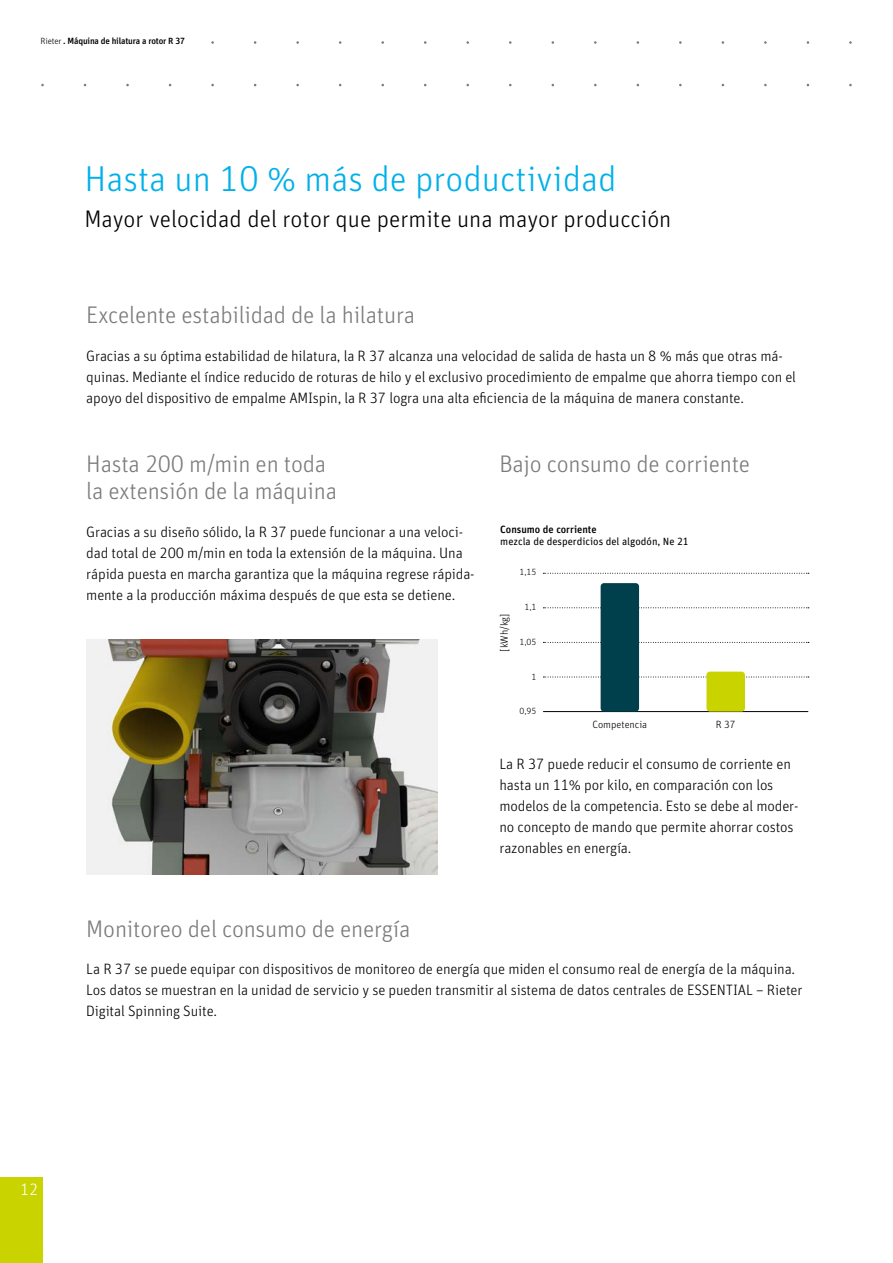
<style>
.page{position:relative;width:893px;height:1263px;background:#fff}
.page>*{position:absolute;margin:0;border:0;box-sizing:border-box;transform-origin:0 0}
.t1{font:300 36px "Unit Pro";color:#00b0e9}
.t2{font:300 24px/27px "Unit Pro";letter-spacing:-.01em;color:#7c7b7b}
.t3{font:300 24px "Unit Pro";color:#000}
.t4{font:300 16.5px "Unit Pro";color:#fff}
.t5{font:300 15px/21px "Unit Pro";letter-spacing:-.01em;color:#000}
.t6{font:10.5px "Unit Pro";color:#000}
.t7{font:300 10.5px "Unit Pro";color:#000}
.t8{font:500 10.5px "Unit Pro";color:#000}
.t9{font:500 9px "Unit Pro";letter-spacing:-.02em;color:#000}
.t10{font:300 9px "Unit Pro";color:#000}
.s1{font-weight:300}
</style>
<div class="page">
<svg style="left:543px;top:573px;width:266px;height:1px"></svg>
<svg style="left:543px;top:607px;width:266px;height:1px"></svg>
<svg style="left:543px;top:642px;width:266px;height:1px"></svg>
<svg style="left:543px;top:677px;width:266px;height:1px"></svg>
<hr style="left:543px;top:711px;width:265px;height:1px;background:#000">
<div style="left:706px;top:672px;width:39px;height:40px;background:#c8d300;border-radius:3px"></div>
<div style="left:601px;top:583px;width:38px;height:129px;background:#00404c;border-radius:3px"></div>
<img style="left:86px;top:639px;width:351px;height:235px">
<div style="left:0;top:1178px;width:43px;height:85px;background:#c8d300"></div>
<p class="t9" style="left:41px;top:34px;width:146px"><span class="s1">Rieter</span> . Máquina de hilatura a rotor R 37</p>
<h1 class="t1" style="left:84px;top:153px;width:534px">Hasta un 10 % más de productividad</h1>
<h2 class="t3" style="left:84px;top:202px;width:588px">Mayor velocidad del rotor que permite una mayor producción</h2>
<h2 class="t2" style="left:86px;top:300px;width:330px">Excelente estabilidad de la hilatura</h2>
<p class="t5" style="left:86px;top:344px;width:711px">Gracias a su óptima estabilidad de hilatura, la R 37 alcanza una velocidad de salida de hasta un 8 % más que otras má&shy;quinas. Mediante el índice reducido de roturas de hilo y el exclusivo procedimiento de empalme que ahorra tiempo con el apoyo del dispositivo de empalme AMIspin, la R 37 logra una alta eficiencia de la máquina de manera constante.</p>
<h2 class="t2" style="left:86px;top:449px;width:252px">Hasta 200 m/min en toda la extensión de la máquina</h2>
<h2 class="t2" style="left:499px;top:449px;width:252px">Bajo consumo de corriente</h2>
<p class="t5" style="left:86px;top:520px;width:390px">Gracias a su diseño sólido, la R 37 puede funcionar a una veloci&shy;dad total de 200 m/min en toda la extensión de la máquina. Una rápida puesta en marcha garantiza que la máquina regrese rápida&shy;mente a la producción máxima después de que esta se detiene.</p>
<p class="t8" style="left:500px;top:522px;width:98px">Consumo de corriente</p>
<p class="t6" style="left:500px;top:534px;width:190px">mezcla de desperdicios del algodón, Ne 21</p>
<p class="t10" style="left:519px;top:566px;width:19px">1,15</p>
<p class="t10" style="left:524px;top:600px;width:14px">1,1</p>
<p class="t10" style="left:519px;top:635px;width:19px">1,05</p>
<p class="t10" style="left:531px;top:670px;width:6px">1</p>
<p class="t10" style="left:519px;top:705px;width:19px">0,95</p>
<p class="t7" style="left:497px;top:652px;width:40px;rotate:-90deg">[kWh/kg]</p>
<p class="t7" style="left:592px;top:717px;width:56px">Competencia</p>
<p class="t7" style="left:716px;top:717px;width:21px">R 37</p>
<h2 class="t2" style="left:86px;top:914px;width:326px">Monitoreo del consumo de energía</h2>
<p class="t5" style="left:499px;top:752px;width:301px">La R 37 puede reducir el consumo de corriente en hasta un 11% por kilo, en comparación con los modelos de la competencia. Esto se debe al moder&shy;no concepto de mando que permite ahorrar costos razonables en energía.</p>
<p class="t5" style="left:86px;top:958px;width:718px">La R 37 se puede equipar con dispositivos de monitoreo de energía que miden el consumo real de energía de la máquina.<br>Los datos se muestran en la unidad de servicio y se pueden transmitir al sistema de datos centrales de ESSENTIAL – Rieter<br>Digital Spinning Suite.</p>
<p class="t4" style="left:20px;top:1178px;width:20px">12</p>
</div>
